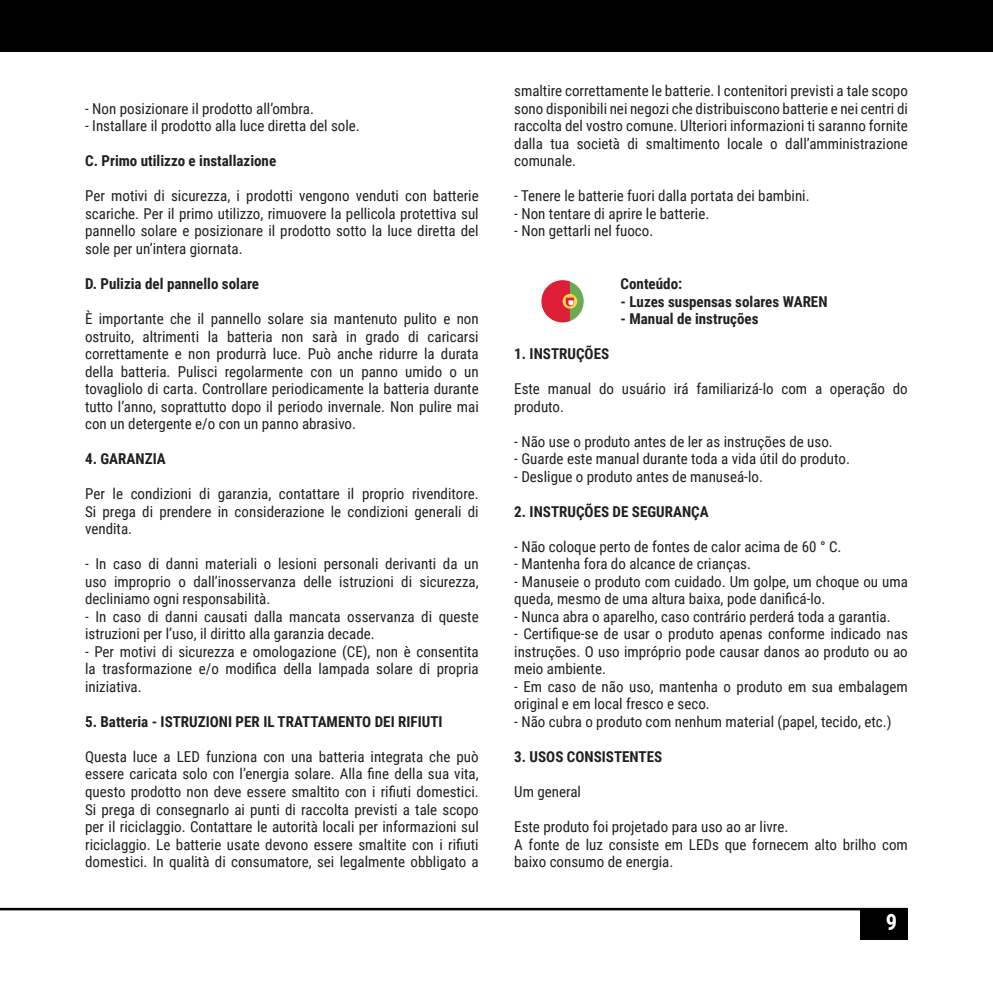
<style>
.page{position:relative;width:993px;height:993px;background:#fff}
.page>*{position:absolute;margin:0;border:0;box-sizing:border-box;transform-origin:0 0}
.t1{font:700 22.5px "Roboto Condensed";color:#fff}
.t2{font:15px/17.5px "Roboto Condensed";color:#231f20;text-align:justify}
.t3{font:700 15px "Roboto Condensed";color:#231f20}
</style>
<div class="page">
<div style="left:859px;top:907px;width:48px;height:32px;background:#000001"></div>
<hr style="left:0;top:907px;width:906px;height:3px;background:#000001">
<svg style="left:541px;top:280px;width:42px;height:42px"></svg>
<div style="left:0;top:0;width:992px;height:51px;background:#000001"></div>
<p class="t2" style="left:85px;top:99px;width:230px">- Non posizionare il prodotto all’ombra.</p>
<p class="t2" style="left:85px;top:117px;width:276px">- Installare il prodotto alla luce diretta del sole.</p>
<p class="t3" style="left:85px;top:150px;width:192px">C. Primo utilizzo e installazione</p>
<p class="t2" style="left:85px;top:187px;width:395px">Per motivi di sicurezza, i prodotti vengono venduti con batterie scariche. Per il primo utilizzo, rimuovere la pellicola protettiva sul pannello solare e posizionare il prodotto sotto la luce diretta del sole per un’intera giornata.</p>
<p class="t3" style="left:85px;top:273px;width:175px">D. Pulizia del pannello solare</p>
<p class="t2" style="left:85px;top:309px;width:395px">È importante che il pannello solare sia mantenuto pulito e non ostruito, altrimenti la batteria non sarà in grado di caricarsi correttamente e non produrrà luce. Può anche ridurre la durata della batteria. Pulisci regolarmente con un panno umido o un tovagliolo di carta. Controllare periodicamente la batteria durante tutto l’anno, soprattutto dopo il periodo invernale. Non pulire mai con un detergente e/o con un panno abrasivo.</p>
<p class="t3" style="left:85px;top:448px;width:82px">4. GARANZIA</p>
<p class="t2" style="left:85px;top:484px;width:395px">Per le condizioni di garanzia, contattare il proprio rivenditore.<br>Si prega di prendere in considerazione le condizioni generali di vendita.</p>
<p class="t2" style="left:85px;top:554px;width:395px">- In caso di danni materiali o lesioni personali derivanti da un uso improprio o dall’inosservanza delle istruzioni di sicurezza, decliniamo ogni responsabilità.</p>
<p class="t2" style="left:85px;top:607px;width:395px">- In caso di danni causati dalla mancata osservanza di queste istruzioni per l’uso, il diritto alla garanzia decade.</p>
<p class="t2" style="left:85px;top:642px;width:395px">- Per motivi di sicurezza e omologazione (CE), non è consentita la trasformazione e/o modifica della lampada solare di propria iniziativa.</p>
<p class="t3" style="left:85px;top:710px;width:359px">5. Batteria - ISTRUZIONI PER IL TRATTAMENTO DEI RIFIUTI</p>
<p class="t2" style="left:85px;top:747px;width:395px">Questa luce a LED funziona con una batteria integrata che può essere caricata solo con l’energia solare. Alla fine della sua vita, questo prodotto non deve essere smaltito con i rifiuti domestici.<br>Si prega di consegnarlo ai punti di raccolta previsti a tale scopo per il riciclaggio. Contattare le autorità locali per informazioni sul riciclaggio. Le batterie usate devono essere smaltite con i rifiuti domestici. In qualità di consumatore, sei legalmente obbligato a</p>
<p class="t2" style="left:514px;top:82px;width:395px">smaltire correttamente le batterie. I contenitori previsti a tale scopo sono disponibili nei negozi che distribuiscono batterie e nei centri di raccolta del vostro comune. Ulteriori informazioni ti saranno fornite dalla tua società di smaltimento locale o dall’amministrazione comunale.</p>
<p class="t2" style="left:514px;top:187px;width:297px">- Tenere le batterie fuori dalla portata dei bambini.</p>
<p class="t2" style="left:514px;top:204px;width:196px">- Non tentare di aprire le batterie.</p>
<p class="t2" style="left:514px;top:222px;width:141px">- Non gettarli nel fuoco.</p>
<p class="t3" style="left:620px;top:273px;width:63px">Conteúdo:</p>
<p class="t3" style="left:620px;top:290px;width:208px">- Luzes suspensas solares WAREN</p>
<p class="t3" style="left:620px;top:308px;width:139px">- Manual de instruções</p>
<p class="t3" style="left:514px;top:343px;width:96px">1. INSTRUÇÕES</p>
<p class="t2" style="left:514px;top:379px;width:395px">Este manual do usuário irá familiarizá-lo com a operação do produto.</p>
<p class="t2" style="left:514px;top:432px;width:320px">- Não use o produto antes de ler as instruções de uso.</p>
<p class="t2" style="left:514px;top:449px;width:337px">- Guarde este manual durante toda a vida útil do produto.</p>
<p class="t2" style="left:514px;top:467px;width:250px">- Desligue o produto antes de manuseá-lo.</p>
<p class="t3" style="left:514px;top:500px;width:196px">2. INSTRUÇÕES DE SEGURANÇA</p>
<p class="t2" style="left:514px;top:537px;width:329px">- Não coloque perto de fontes de calor acima de 60 ° C.</p>
<p class="t2" style="left:514px;top:554px;width:238px">- Mantenha fora do alcance de crianças.</p>
<p class="t2" style="left:514px;top:572px;width:395px">- Manuseie o produto com cuidado. Um golpe, um choque ou uma queda, mesmo de uma altura baixa, pode danificá-lo.</p>
<p class="t2" style="left:514px;top:607px;width:378px">- Nunca abra o aparelho, caso contrário perderá toda a garantia.</p>
<p class="t2" style="left:514px;top:624px;width:395px">- Certifique-se de usar o produto apenas conforme indicado nas instruções. O uso impróprio pode causar danos ao produto ou ao meio ambiente.</p>
<p class="t2" style="left:514px;top:677px;width:395px">- Em caso de não uso, mantenha o produto em sua embalagem original e em local fresco e seco.</p>
<p class="t2" style="left:514px;top:712px;width:378px">- Não cubra o produto com nenhum material (papel, tecido, etc.)</p>
<p class="t3" style="left:514px;top:745px;width:149px">3. USOS CONSISTENTES</p>
<p class="t2" style="left:514px;top:782px;width:68px">Um general</p>
<p class="t2" style="left:514px;top:817px;width:275px">Este produto foi projetado para uso ao ar livre.</p>
<p class="t2" style="left:514px;top:834px;width:395px">A fonte de luz consiste em LEDs que fornecem alto brilho com baixo consumo de energia.</p>
<h1 class="t1" style="left:885px;top:906px;width:13px">9</h1>
</div>
